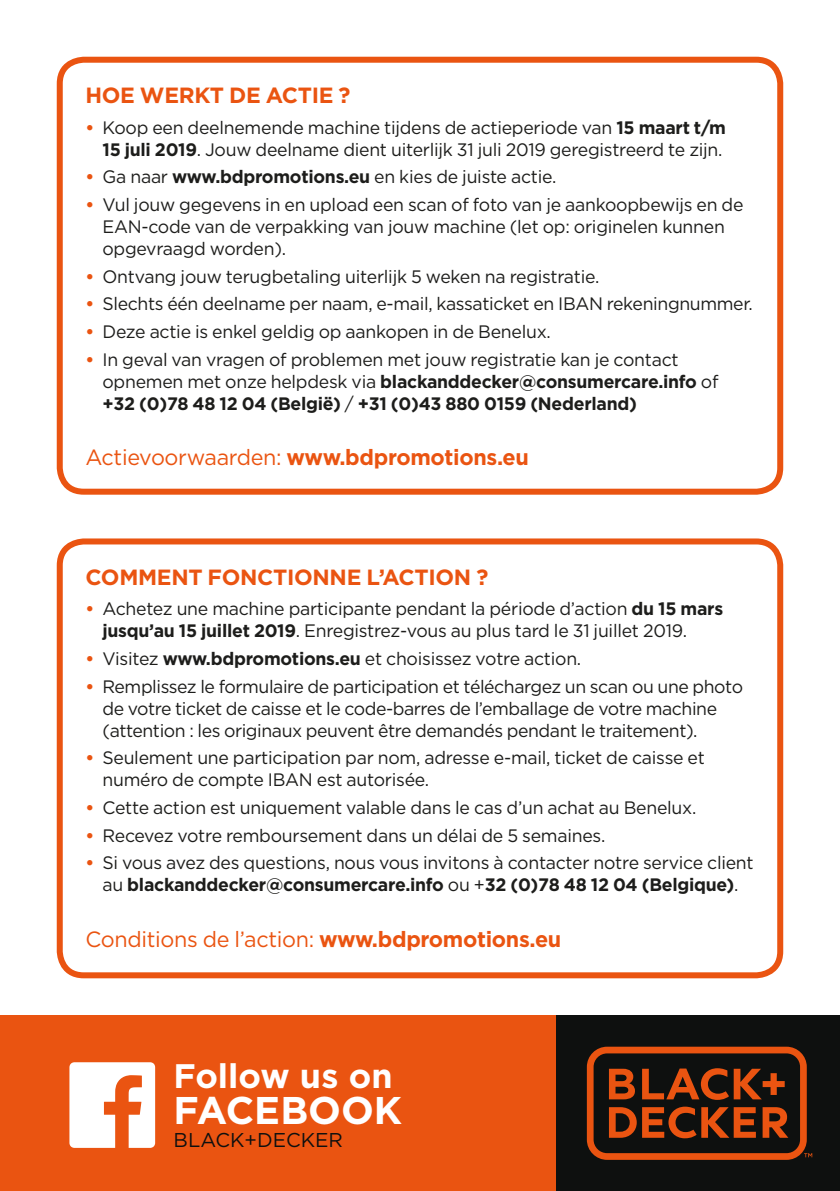
<style>
.page{position:relative;width:840px;height:1191px;background:#fff}
.page>*{position:absolute;margin:0;border:0;box-sizing:border-box;transform-origin:0 0}
.t1{font:700 38.6px "Gotham";letter-spacing:-.005em;color:#fff}
.t2{font:700 34px "Gotham";color:#fff}
.t3{font:700 22px "Gotham";letter-spacing:-.015em;color:#ea5411}
.t4{font:22px "Gotham";letter-spacing:-.015em;color:#ea5411}
.t5{font:20px "Gotham";color:#0e100f}
.t6{font:18px/22px "Gotham";letter-spacing:-.015em;color:#1d1d1b}
.s1{font-weight:700;color:#ea5411}
.s2{font-weight:700}
.s3{font-weight:400}
</style>
<div class="page">
<div style="left:0;top:1016px;width:556px;height:175px;background:#ea5411"></div>
<div style="left:556px;top:1016px;width:283px;height:175px;background:#0e100f"></div>
<svg style="left:586px;top:1046px;width:225px;height:113px"></svg>
<svg style="left:69px;top:1062px;width:86px;height:85px"></svg>
<div style="left:57px;top:57px;width:725px;height:438px;border:6px solid #ea5411;border-radius:24px"></div>
<div style="left:57px;top:538px;width:725px;height:440px;border:6px solid #ea5411;border-radius:24px"></div>
<p class="t3" style="left:85px;top:81px;width:266px">HOE WERKT DE ACTIE ?</p>
<p class="t6" style="left:85px;top:116px;width:641px;text-align:right"><span class="s1">•</span> Koop een deelnemende machine tijdens de actieperiode van <span class="s2">15 maart t/m<br>15 juli 2019</span>. Jouw deelname dient uiterlijk 31 juli 2019 geregistreerd te zijn.</p>
<p class="t6" style="left:85px;top:165px;width:472px"><span class="s1">•</span> Ga naar <span class="s2">www.bdpromotions.eu</span> en kies de juiste actie.</p>
<p class="t6" style="left:102px;top:193px;width:642px;text-indent:-17px"><span class="s1">•</span> Vul jouw gegevens in en upload een scan of foto van je aankoopbewijs en de<br>EAN-code van de verpakking van jouw machine (let op: originelen kunnen opgevraagd worden).</p>
<p class="t6" style="left:85px;top:265px;width:515px"><span class="s1">•</span> Ontvang jouw terugbetaling uiterlijk 5 weken na registratie.</p>
<p class="t6" style="left:85px;top:292px;width:668px"><span class="s1">•</span> Slechts één deelname per naam, e-mail, kassaticket en IBAN rekeningnummer.</p>
<p class="t6" style="left:85px;top:320px;width:466px"><span class="s1">•</span> Deze actie is enkel geldig op aankopen in de Benelux.</p>
<p class="t6" style="left:102px;top:348px;width:617px;text-indent:-17px"><span class="s1">•</span> In geval van vragen of problemen met jouw registratie kan je contact opnemen met onze helpdesk via <span class="s2">blackanddecker@consumercare.info</span> of <span class="s2">+32 (0)78 48 12 04 (België)</span> / <span class="s2">+31 (0)43 880 0159 (Nederland)</span></p>
<p class="t3" style="left:85px;top:442px;width:444px"><span class="s3">Actievoorwaarden:</span> www.bdpromotions.eu</p>
<p class="t3" style="left:85px;top:562px;width:404px">COMMENT FONCTIONNE L’ACTION ?</p>
<p class="t6" style="left:102px;top:597px;width:622px;text-indent:-17px"><span class="s1">•</span> Achetez une machine participante pendant la période d’action <span class="s2">du 15 mars jusqu’au 15 juillet 2019</span>. Enregistrez-vous au plus tard le 31 juillet 2019.</p>
<p class="t6" style="left:85px;top:647px;width:497px"><span class="s1">•</span> Visitez <span class="s2">www.bdpromotions.eu</span> et choisissez votre action.</p>
<p class="t6" style="left:102px;top:675px;width:641px;text-indent:-17px"><span class="s1">•</span> Remplissez le formulaire de participation et téléchargez un scan ou une photo de votre ticket de caisse et le code-barres de l’emballage de votre machine (attention : les originaux peuvent être demandés pendant le traitement).</p>
<p class="t6" style="left:102px;top:746px;width:603px;text-indent:-17px"><span class="s1">•</span> Seulement une participation par nom, adresse e-mail, ticket de caisse et numéro de compte IBAN est autorisée.</p>
<p class="t6" style="left:85px;top:796px;width:612px"><span class="s1">•</span> Cette action est uniquement valable dans le cas d’un achat au Benelux.</p>
<p class="t6" style="left:85px;top:824px;width:521px"><span class="s1">•</span> Recevez votre remboursement dans un délai de 5 semaines.</p>
<p class="t6" style="left:85px;top:851px;width:669px;text-align:center"><span class="s1">•</span> Si vous avez des questions, nous vous invitons à contacter notre service client au <span class="s2">blackanddecker@consumercare.info</span> ou +<span class="s2">32 (0)78 48 12 04 (Belgique)</span>.</p>
<p class="t4" style="left:85px;top:925px;width:477px">Conditions de l’action: <span class="s2">www.bdpromotions.eu</span></p>
<h2 class="t2" style="left:173px;top:1053px;width:220px">Follow us on</h2>
<h1 class="t1" style="left:173px;top:1084px;width:230px">FACEBOOK</h1>
<p class="t5" style="left:173px;top:1126px;width:171px">BLACK+DECKER</p>
</div>
